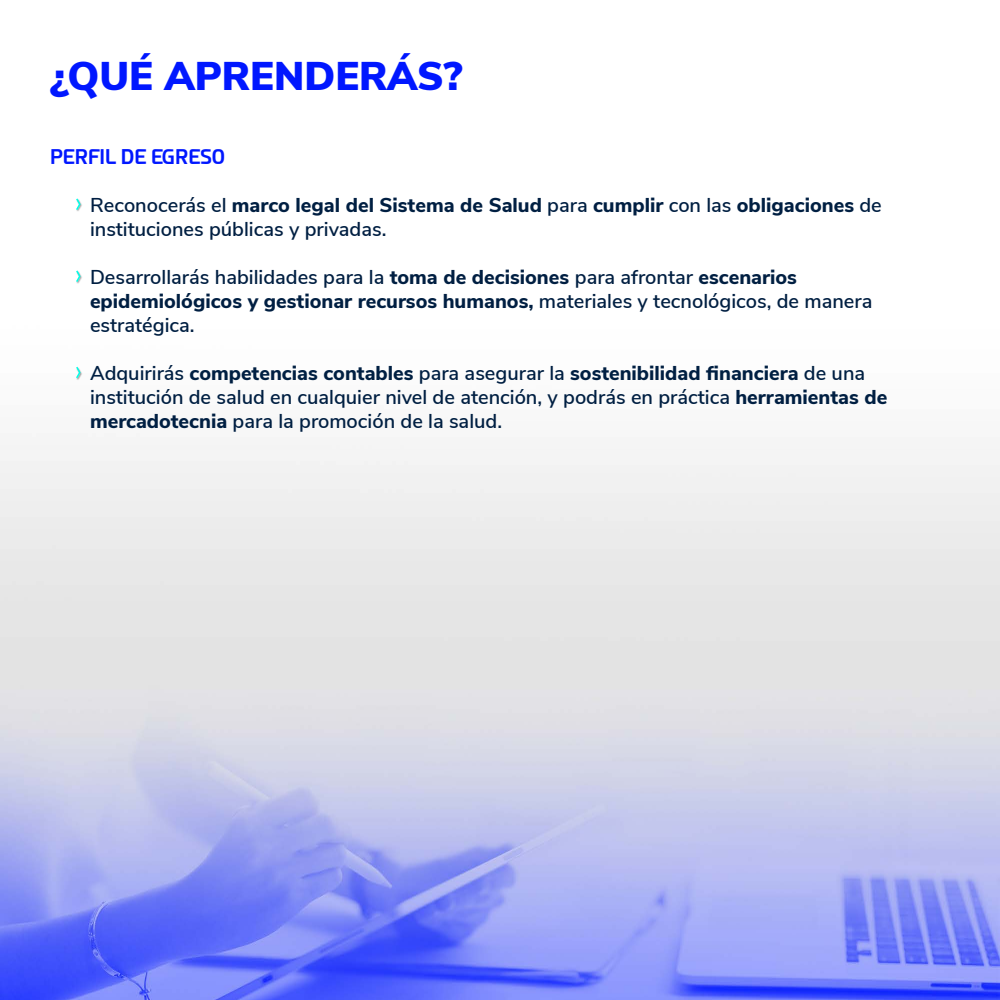
<style>
.page{position:relative;width:1000px;height:1000px;background:#fff}
.page>*{position:absolute;margin:0;border:0;box-sizing:border-box;transform-origin:0 0}
.t1{font:900 40px "Nunito Sans";color:#0017ff}
.t2{font:600 20px/24px "Nunito Sans";color:#001f42}
.t3{font:700 20px "Esphimere";color:#0017ff}
.s1{font-weight:800}
</style>
<div class="page">
<img style="left:0;top:445px;width:1000px;height:555px">
<svg style="left:76px;top:198px;width:5px;height:13px"></svg>
<svg style="left:76px;top:366px;width:5px;height:14px"></svg>
<svg style="left:76px;top:270px;width:5px;height:14px"></svg>
<h1 class="t1" style="left:50px;top:47px;width:414px">¿QUÉ APRENDERÁS?</h1>
<p class="t3" style="left:50px;top:144px;width:177px">PERFIL DE EGRESO</p>
<p class="t2" style="left:90px;top:192px;width:793px">Reconocerás el <span class="s1">marco legal del Sistema de Salud</span> para <span class="s1">cumplir</span> con las <span class="s1">obligaciones</span> de instituciones públicas y privadas.</p>
<p class="t2" style="left:90px;top:264px;width:784px">Desarrollarás habilidades para la <span class="s1">toma de decisiones</span> para afrontar <span class="s1">escenarios epidemiológicos y gestionar recursos humanos,</span> materiales y tecnológicos, de manera estratégica.</p>
<p class="t2" style="left:90px;top:360px;width:799px">Adquirirás <span class="s1">competencias contables</span> para asegurar la <span class="s1">sostenibilidad financiera</span> de una institución de salud en cualquier nivel de atención, y podrás en práctica <span class="s1">herramientas de mercadotecnia</span> para la promoción de la salud.</p>
</div>
